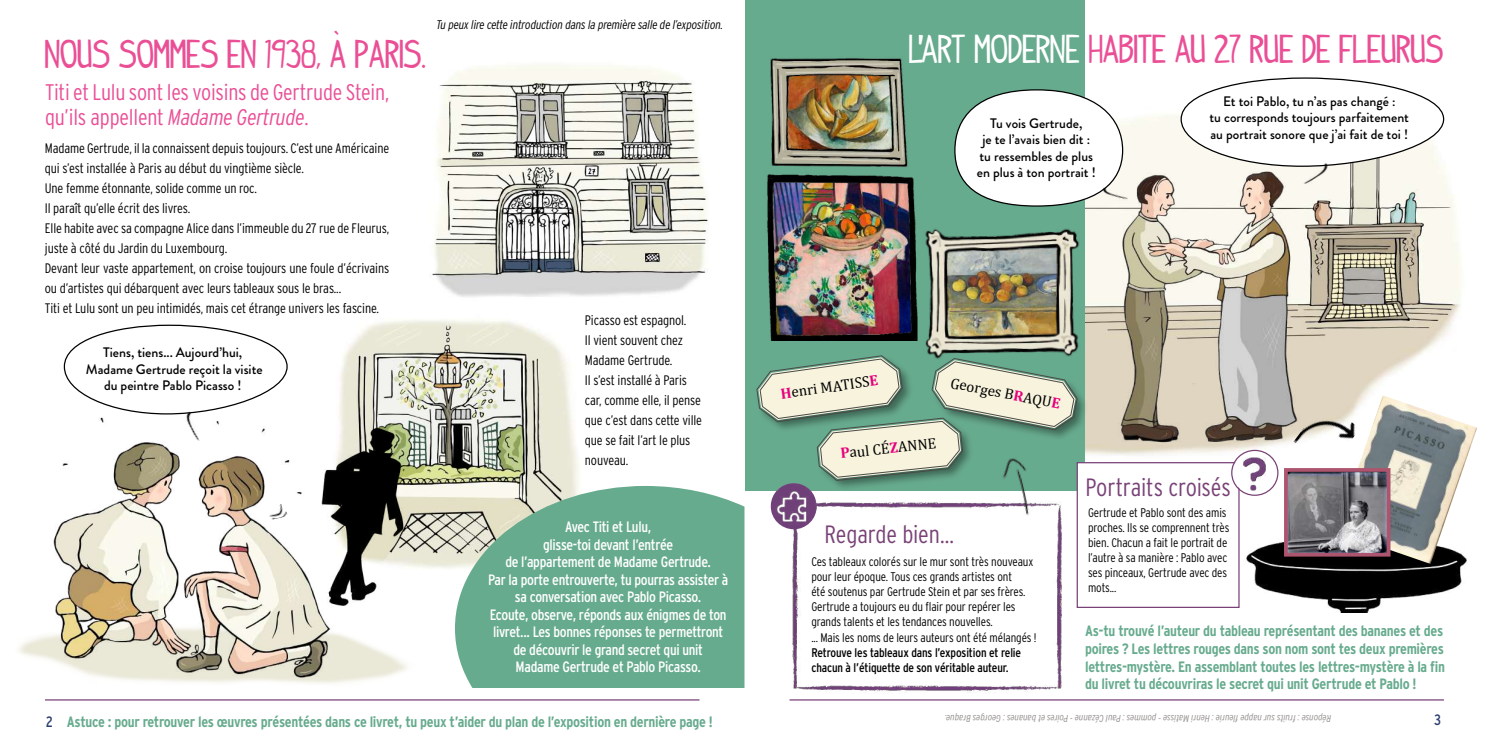
<style>
.page{position:relative;width:1489px;height:745px;background:#fff}
.page>*{position:absolute;margin:0;border:0;box-sizing:border-box;transform-origin:0 0}
.t1{font:31.25px "Indy Pimp";color:#ea4f96}
.t2{font:300 condensed 25px "Interstate";letter-spacing:-.01em;color:#794277}
.t3{font:25px "Indy Pimp";color:#ea4f96}
.t4{font:300 condensed 22.5px/25px "Interstate";letter-spacing:-.01em;color:#ea4f96}
.t5{font:700 condensed 15px/17.5px "Interstate";letter-spacing:-.02em;color:#67ab8e;text-align:justify}
.t6{font:condensed 15px/17.5px "Interstate";letter-spacing:-.02em;color:#fff;text-align:center}
.t7{font:15px "Cambria";color:#000}
.t8{font:condensed 15px "Interstate";color:#2c3f71}
.t9{font:300 condensed 13.75px/20px "Interstate";letter-spacing:-.01em;color:#000}
.t10{font:500 13.75px/16.5px "Brandon Grotesque";color:#000;text-align:center}
.t11{font:300 condensed 12.5px/15px "Interstate";letter-spacing:-.01em;color:#000}
.t12{font:condensed 12.5px/15px "Interstate";letter-spacing:-.01em;color:#000}
.t13{font:italic 300 condensed 12.5px "Interstate";letter-spacing:-.01em;color:#000}
.t14{font:italic 300 condensed 10px "Interstate";color:#948f8d}
.s1{color:#fff}
.s2{font-style:italic}
.s3{font-weight:700;color:#e6007d}
</style>
<div class="page">
<img style="left:1072px;top:88px;width:405px;height:406px">
<div style="left:745px;top:0;width:339px;height:490px;background:#67ab8e"></div>
<img style="left:432px;top:64px;width:276px;height:233px">
<img style="left:1109px;top:144px;width:227px;height:302px">
<img style="left:42px;top:417px;width:303px;height:268px">
<img style="left:339px;top:320px;width:240px;height:249px">
<svg style="left:455px;top:485px;width:289px;height:202px;background:#75b196"></svg>
<hr style="left:789px;top:698px;width:654px;height:2px;background:#794277">
<hr style="left:45px;top:698px;width:654px;height:2px;background:#794277">
<svg style="left:63px;top:324px;width:225px;height:91px"></svg>
<div style="left:954px;top:90px;width:168px;height:116px;background:#fff;border-radius:50%"></div>
<img style="left:791px;top:490px;width:281px;height:203px">
<div style="left:1076px;top:462px;width:163px;height:145px;background:#fff;border:1px solid #794277"></div>
<img style="left:1088px;top:176px;width:48px;height:33px">
<img style="left:160px;top:396px;width:61px;height:60px">
<img style="left:267px;top:503px;width:21px;height:16px">
<svg style="left:1179px;top:77px;width:265px;height:90px"></svg>
<img style="left:1294px;top:152px;width:45px;height:46px">
<svg style="left:1232px;top:449px;width:46px;height:46px"></svg>
<img style="left:1241px;top:457px;width:24px;height:33px">
<div style="left:1230px;top:449px;width:48px;height:46px;border:1px solid #794277;border-radius:50%"></div>
<div style="left:815px;top:416px;width:159px;height:75px;background:#000;opacity:.4"></div>
<div style="left:930px;top:357px;width:158px;height:84px;background:#000;opacity:.4"></div>
<svg style="left:756px;top:355px;width:321px;height:126px"></svg>
<img style="left:770px;top:483px;width:49px;height:46px">
<img style="left:770px;top:483px;width:46px;height:46px;border-radius:23px">
<img style="left:1293px;top:401px;width:42px;height:67px">
<img style="left:1226px;top:513px;width:239px;height:98px">
<img style="left:961px;top:423px;width:100px;height:121px">
<img style="left:1335px;top:395px;width:141px;height:168px">
<img style="left:1288px;top:473px;width:97px;height:78px">
<div style="left:1283px;top:468px;width:107px;height:88px;border:4px solid #ad556e"></div>
<img style="left:911px;top:207px;width:186px;height:161px">
<img style="left:767px;top:182px;width:159px;height:159px">
<img style="left:767px;top:58px;width:147px;height:124px">
<img style="left:313px;top:415px;width:103px;height:191px">
<p class="t13" style="left:436px;top:18px;width:288px">Tu peux lire cette introduction dans la première salle de l’exposition.</p>
<h2 class="t3" style="left:334px;top:30px;width:7px">`</h2>
<h1 class="t1" style="left:45px;top:40px;width:382px">NOUS SOMMES EN 1938, A PARIS.</h1>
<h1 class="t1" style="left:908px;top:35px;width:536px"><span class="s1">L’ART MODERNE</span> HABITE AU 27 RUE DE FLEURUS</h1>
<h3 class="t4" style="left:45px;top:79px;width:345px">Titi et Lulu sont les voisins de Gertrude Stein, qu’ils appellent <span class="s2">Madame Gertrude</span>.</h3>
<p class="t9" style="left:45px;top:138px;width:346px">Madame Gertrude, il la connaissent depuis toujours. C’est une Américaine qui s’est installée à Paris au début du vingtième siècle.<br>Une femme étonnante, solide comme un roc.<br>Il paraît qu’elle écrit des livres.<br>Elle habite avec sa compagne Alice dans l’immeuble du 27 rue de Fleurus, juste à côté du Jardin du Luxembourg.<br>Devant leur vaste appartement, on croise toujours une foule d’écrivains ou d’artistes qui débarquent avec leurs tableaux sous le bras...<br>Titi et Lulu sont un peu intimidés, mais cet étrange univers les fascine.</p>
<p class="t10" style="left:86px;top:344px;width:178px">Tiens, tiens... Aujourd’hui,<br>Madame Gertrude reçoit la visite du peintre Pablo Picasso !</p>
<p class="t10" style="left:976px;top:115px;width:120px">Tu vois Gertrude,<br>je te l’avais bien dit : tu ressembles de plus en plus à ton portrait !</p>
<p class="t10" style="left:1209px;top:93px;width:201px">Et toi Pablo, tu n’as pas changé :<br>tu corresponds toujours parfaitement au portrait sonore que j’ai fait de toi !</p>
<p class="t9" style="left:585px;top:310px;width:119px">Picasso est espagnol.<br>Il vient souvent chez<br>Madame Gertrude.<br>Il s’est installé à Paris car, comme elle, il pense que c’est dans cette ville que se fait l’art le plus nouveau.</p>
<p class="t6" style="left:488px;top:517px;width:242px">Avec Titi et Lulu,<br>glisse-toi devant l’entrée<br>de l’appartement de Madame Gertrude.<br>Par la porte entrouverte, tu pourras assister à sa conversation avec Pablo Picasso.<br>Ecoute, observe, réponds aux énigmes de ton livret... Les bonnes réponses te permettront de découvrir le grand secret qui unit<br>Madame Gertrude et Pablo Picasso.</p>
<p class="t7" style="left:779px;top:385px;width:100px;rotate:-8deg"><span class="s3">H</span>enri MATISS<span class="s3">E</span></p>
<p class="t7" style="left:839px;top:444px;width:98px;rotate:-6deg"><span class="s3">P</span>aul CÉ<span class="s3">Z</span>ANNE</p>
<p class="t7" style="left:952px;top:374px;width:113px;rotate:11deg">Georges B<span class="s3">R</span>AQU<span class="s3">E</span></p>
<h2 class="t2" style="left:824px;top:520px;width:131px">Regarde bien...</h2>
<p class="t11" style="left:811px;top:554px;width:227px">Ces tableaux colorés sur le mur sont très nouveaux pour leur époque. Tous ces grands artistes ont<br>été soutenus par Gertrude Stein et par ses frères.<br>Gertrude a toujours eu du flair pour repérer les grands talents et les tendances nouvelles.<br>... Mais les noms de leurs auteurs ont été mélangés !</p>
<p class="t12" style="left:811px;top:644px;width:211px">Retrouve les tableaux dans l’exposition et relie chacun à l’étiquette de son véritable auteur.</p>
<h2 class="t2" style="left:1085px;top:473px;width:147px">Portraits croisés</h2>
<p class="t11" style="left:1087px;top:505px;width:143px">Gertrude et Pablo sont des amis proches. Ils se comprennent très bien. Chacun a fait le portrait de l’autre à sa manière : Pablo avec ses pinceaux, Gertrude avec des mots...</p>
<p class="t5" style="left:1085px;top:622px;width:361px">As-tu trouvé l’auteur du tableau représentant des bananes et des poires ? Les lettres rouges dans son nom sont tes deux premières lettres-mystère. En assemblant toutes les lettres-mystère à la fin du livret tu découvriras le secret qui unit Gertrude et Pablo !</p>
<p class="t14" style="left:1331px;top:723px;width:388px;rotate:-180deg">Réponse : fruits sur nappe fleurie : Henri Matisse - pommes : Paul Cézanne - Poires et bananes : Georges Braque.</p>
<p class="t8" style="left:46px;top:712px;width:9px">2</p>
<p class="t8" style="left:1433px;top:710px;width:8px">3</p>
<p class="t5" style="left:67px;top:712px;width:647px">Astuce : pour retrouver les œuvres présentées dans ce livret, tu peux t’aider du plan de l’exposition en dernière page !</p>
</div>
